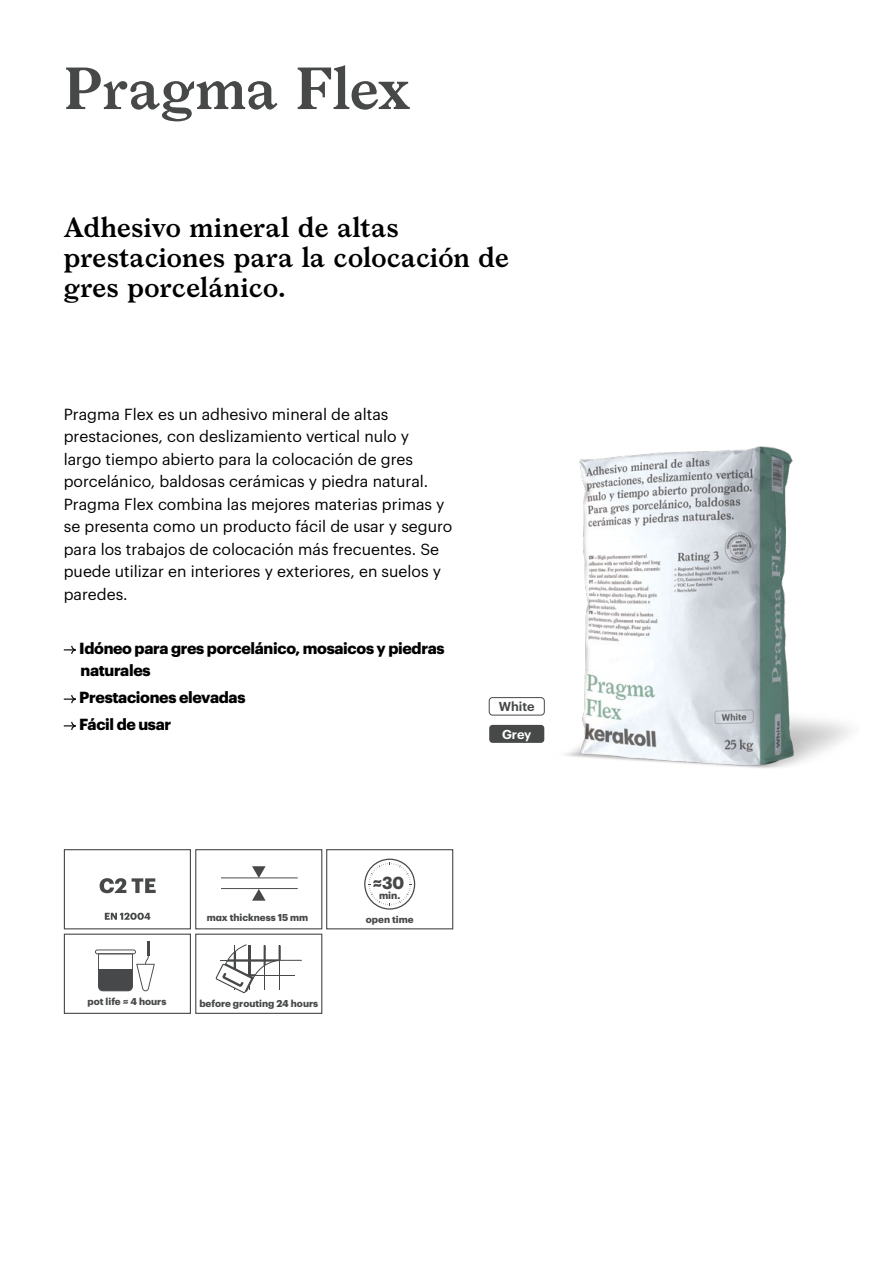
<style>
.page{position:relative;width:893px;height:1263px;background:#fff}
.page>*{position:absolute;margin:0;border:0;box-sizing:border-box;transform-origin:0 0}
.t1{font:600 57px "Larish Neue";color:#474949}
.t2{font:600 27px/30px "Larish Neue";letter-spacing:-.005em;color:#000}
.t3{font:700 17.1px "Graphik";color:#474949;scale:.94 1}
.t4{font:15.75px/22.5px "Graphik";color:#000}
.t5{font:700 15.75px/22.5px "Graphik";letter-spacing:-.02em;color:#000}
.t6{font:600 12.75px "Graphik";color:#474949}
.t7{font:600 12.75px "Graphik";color:#fff}
.t8{font:700 10.05px "Graphik";color:#474949}
.t9{font:700 9.75px "Graphik";color:#474949}
</style>
<div class="page">
<img style="left:509px;top:446px;width:342px;height:322px">
<svg style="left:64px;top:645px;width:12px;height:9px"></svg>
<svg style="left:64px;top:695px;width:12px;height:9px"></svg>
<svg style="left:64px;top:721px;width:12px;height:9px"></svg>
<div style="left:195px;top:934px;width:127px;height:80px;border:1px solid #474949"></div>
<svg style="left:105px;top:913px;width:45px;height:7px"></svg>
<svg style="left:215px;top:944px;width:87px;height:50px"></svg>
<svg style="left:365px;top:859px;width:50px;height:50px"></svg>
<div style="left:364px;top:858px;width:51px;height:52px;border:1px solid #474949;border-radius:50%"></div>
<svg style="left:368px;top:862px;width:44px;height:44px"></svg>
<hr style="left:147px;top:941px;width:3px;height:15px;background:#474849">
<svg style="left:95px;top:949px;width:60px;height:42px"></svg>
<div style="left:64px;top:934px;width:127px;height:80px;border:1px solid #474949"></div>
<div style="left:195px;top:849px;width:127px;height:80px;border:1px solid #474949"></div>
<div style="left:64px;top:849px;width:127px;height:80px;border:1px solid #474949"></div>
<div style="left:326px;top:849px;width:127px;height:80px;border:1px solid #474949"></div>
<hr style="left:221px;top:888px;width:77px;height:1px;background:#474949">
<hr style="left:221px;top:877px;width:77px;height:1px;background:#474949">
<svg style="left:252px;top:889px;width:14px;height:12px"></svg>
<svg style="left:252px;top:866px;width:14px;height:12px"></svg>
<div style="left:489px;top:725px;width:55px;height:18px;background:#474949;border-radius:3px"></div>
<div style="left:489px;top:698px;width:55px;height:17px;background:#fff;border-radius:3px"></div>
<div style="left:489px;top:697px;width:55px;height:18px;border:1px solid #474949;border-radius:3px"></div>
<svg style="left:100px;top:878px;width:56px;height:15px"></svg>
<h1 class="t1" style="left:64px;top:44px;width:348px">Pragma Flex</h1>
<h2 class="t2" style="left:64px;top:210px;width:447px">Adhesivo mineral de altas prestaciones para la colocación de gres porcelánico.</h2>
<p class="t4" style="left:64px;top:401px;width:390px">Pragma Flex es un adhesivo mineral de altas prestaciones, con deslizamiento vertical nulo y<br>largo tiempo abierto para la colocación de gres porcelánico, baldosas cerámicas y piedra natural.<br>Pragma Flex combina las mejores materias primas y se presenta como un producto fácil de usar y seguro para los trabajos de colocación más frecuentes. Se puede utilizar en interiores y exteriores, en suelos y paredes.</p>
<p class="t5" style="left:79px;top:635px;width:367px">Idóneo para gres porcelánico, mosaicos y piedras naturales</p>
<p class="t5" style="left:79px;top:683px;width:168px;line-height:26.7px">Prestaciones elevadas<br>Fácil de usar</p>
<p class="t6" style="left:499px;top:697px;width:37px">White</p>
<p class="t7" style="left:502px;top:724px;width:31px">Grey</p>
<p class="t9" style="left:88px;top:994px;width:80px">pot life 4 hours</p>
<p class="t9" style="left:207px;top:909px;width:103px">max thickness 15 mm</p>
<p class="t9" style="left:199px;top:996px;width:120px">before grouting 24 hours</p>
<p class="t3" style="left:373px;top:870px;width:35px">≈30</p>
<p class="t8" style="left:379px;top:887px;width:23px">min.</p>
<p class="t9" style="left:366px;top:912px;width:49px">open time</p>
</div>
